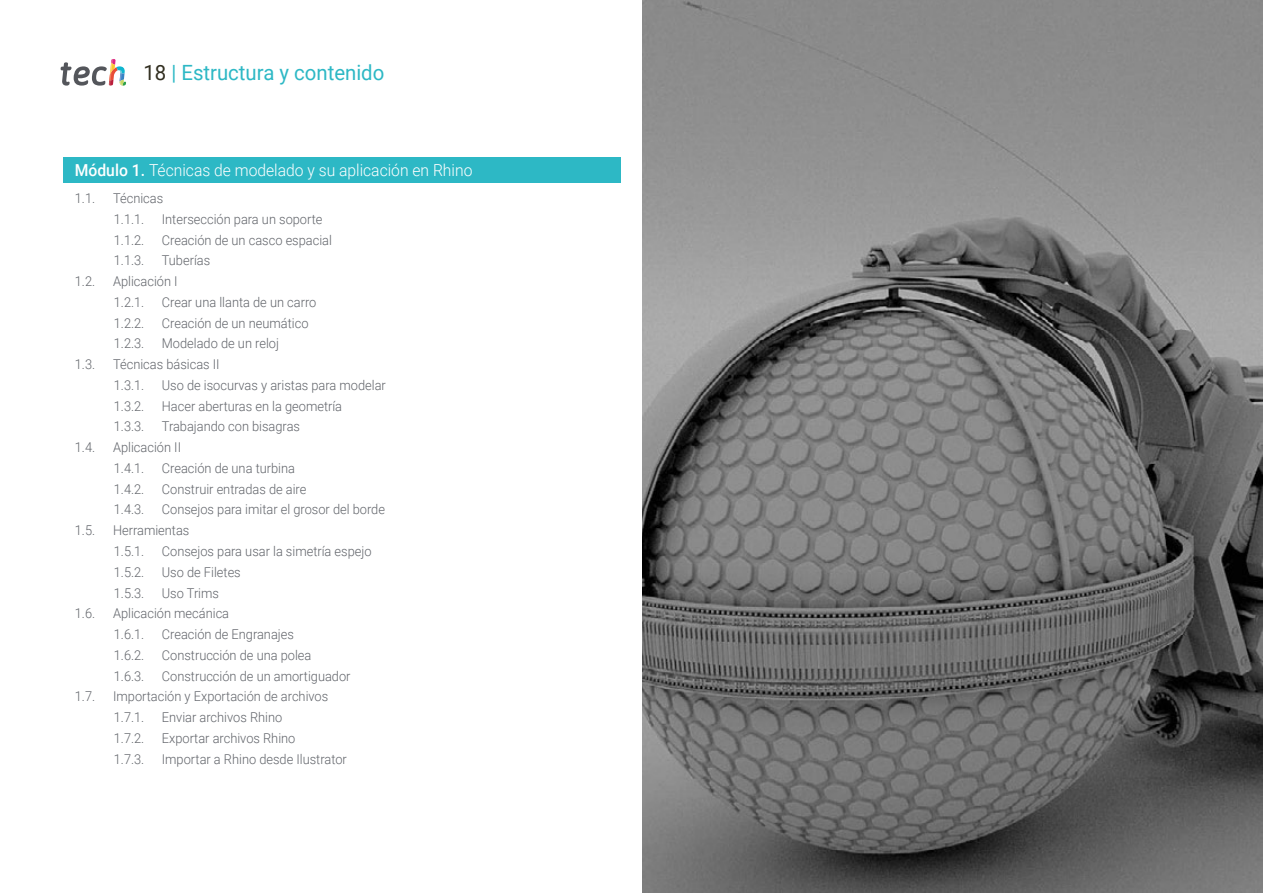
<style>
.page{position:relative;width:1263px;height:893px;background:#fff}
.page>*{position:absolute;margin:0;border:0;box-sizing:border-box;transform-origin:0 0}
.t1{font:21px "Roboto";color:#2db8c5}
.t2{font:300 16.5px "Roboto";color:#fff;scale:.95 1}
.t3{font:300 13.5px/20.7px "Roboto";color:#61646a;scale:.95 1}
.s1{color:#312e20}
.s2{font-weight:500}
</style>
<div class="page">
<div style="left:64px;top:157px;width:557px;height:25px;background:#2db8c5"></div>
<svg style="left:61px;top:59px;width:65px;height:27px"></svg>
<img style="left:642px;top:0;width:621px;height:893px">
<h1 class="t1" style="left:144px;top:57px;width:242px"><span class="s1">18</span> | Estructura y contenido</h1>
<p class="t2" style="left:75px;top:159px;width:420px"><span class="s2">Módulo 1.</span> Técnicas de modelado y su aplicación en Rhino</p>
<p class="t3" style="left:75px;top:188px;width:23px">1.1.</p>
<p class="t3" style="left:113px;top:188px;width:54px">Técnicas<br>1.1.1.</p>
<p class="t3" style="left:162px;top:208px;width:171px">Intersección para un soporte</p>
<p class="t3" style="left:114px;top:229px;width:34px">1.1.2.</p>
<p class="t3" style="left:162px;top:229px;width:181px">Creación de un casco espacial</p>
<p class="t3" style="left:114px;top:250px;width:34px">1.1.3.</p>
<p class="t3" style="left:162px;top:250px;width:52px">Tuberías</p>
<p class="t3" style="left:75px;top:271px;width:23px">1.2.</p>
<p class="t3" style="left:113px;top:271px;width:69px">Aplicación I<br>1.2.1.</p>
<p class="t3" style="left:162px;top:291px;width:164px">Crear una llanta de un carro</p>
<p class="t3" style="left:114px;top:312px;width:34px">1.2.2.</p>
<p class="t3" style="left:162px;top:312px;width:156px">Creación de un neumático</p>
<p class="t3" style="left:114px;top:333px;width:34px">1.2.3.</p>
<p class="t3" style="left:162px;top:333px;width:125px">Modelado de un reloj</p>
<p class="t3" style="left:75px;top:354px;width:23px">1.3.</p>
<p class="t3" style="left:113px;top:354px;width:114px">Técnicas básicas II<br>1.3.1.</p>
<p class="t3" style="left:162px;top:374px;width:237px">Uso de isocurvas y aristas para modelar</p>
<p class="t3" style="left:114px;top:395px;width:34px">1.3.2.</p>
<p class="t3" style="left:162px;top:395px;width:191px">Hacer aberturas en la geometría</p>
<p class="t3" style="left:114px;top:416px;width:34px">1.3.3.</p>
<p class="t3" style="left:162px;top:416px;width:147px">Trabajando con bisagras</p>
<p class="t3" style="left:75px;top:437px;width:23px">1.4.</p>
<p class="t3" style="left:113px;top:437px;width:73px">Aplicación II<br>1.4.1.</p>
<p class="t3" style="left:162px;top:457px;width:142px">Creación de una turbina</p>
<p class="t3" style="left:114px;top:478px;width:34px">1.4.2.</p>
<p class="t3" style="left:162px;top:478px;width:154px">Construir entradas de aire</p>
<p class="t3" style="left:114px;top:499px;width:34px">1.4.3.</p>
<p class="t3" style="left:162px;top:499px;width:236px">Consejos para imitar el grosor del borde</p>
<p class="t3" style="left:75px;top:520px;width:23px">1.5.</p>
<p class="t3" style="left:113px;top:520px;width:82px">Herramientas<br>1.5.1.</p>
<p class="t3" style="left:162px;top:540px;width:222px">Consejos para usar la simetría espejo</p>
<p class="t3" style="left:114px;top:561px;width:34px">1.5.2.</p>
<p class="t3" style="left:162px;top:561px;width:85px">Uso de Filetes</p>
<p class="t3" style="left:114px;top:582px;width:34px">1.5.3.</p>
<p class="t3" style="left:162px;top:582px;width:62px">Uso Trims</p>
<p class="t3" style="left:75px;top:603px;width:23px">1.6.</p>
<p class="t3" style="left:113px;top:603px;width:124px">Aplicación mecánica<br>1.6.1.</p>
<p class="t3" style="left:162px;top:623px;width:141px">Creación de Engranajes</p>
<p class="t3" style="left:114px;top:644px;width:34px">1.6.2.</p>
<p class="t3" style="left:162px;top:644px;width:159px">Construcción de una polea</p>
<p class="t3" style="left:114px;top:665px;width:34px">1.6.3.</p>
<p class="t3" style="left:162px;top:665px;width:200px">Construcción de un amortiguador</p>
<p class="t3" style="left:75px;top:686px;width:23px">1.7.</p>
<p class="t3" style="left:113px;top:686px;width:228px">Importación y Exportación de archivos<br>1.7.1.</p>
<p class="t3" style="left:162px;top:706px;width:128px">Enviar archivos Rhino</p>
<p class="t3" style="left:114px;top:727px;width:34px">1.7.2.</p>
<p class="t3" style="left:162px;top:727px;width:142px">Exportar archivos Rhino</p>
<p class="t3" style="left:114px;top:748px;width:34px">1.7.3.</p>
<p class="t3" style="left:162px;top:748px;width:196px">Importar a Rhino desde Ilustrator</p>
</div>
